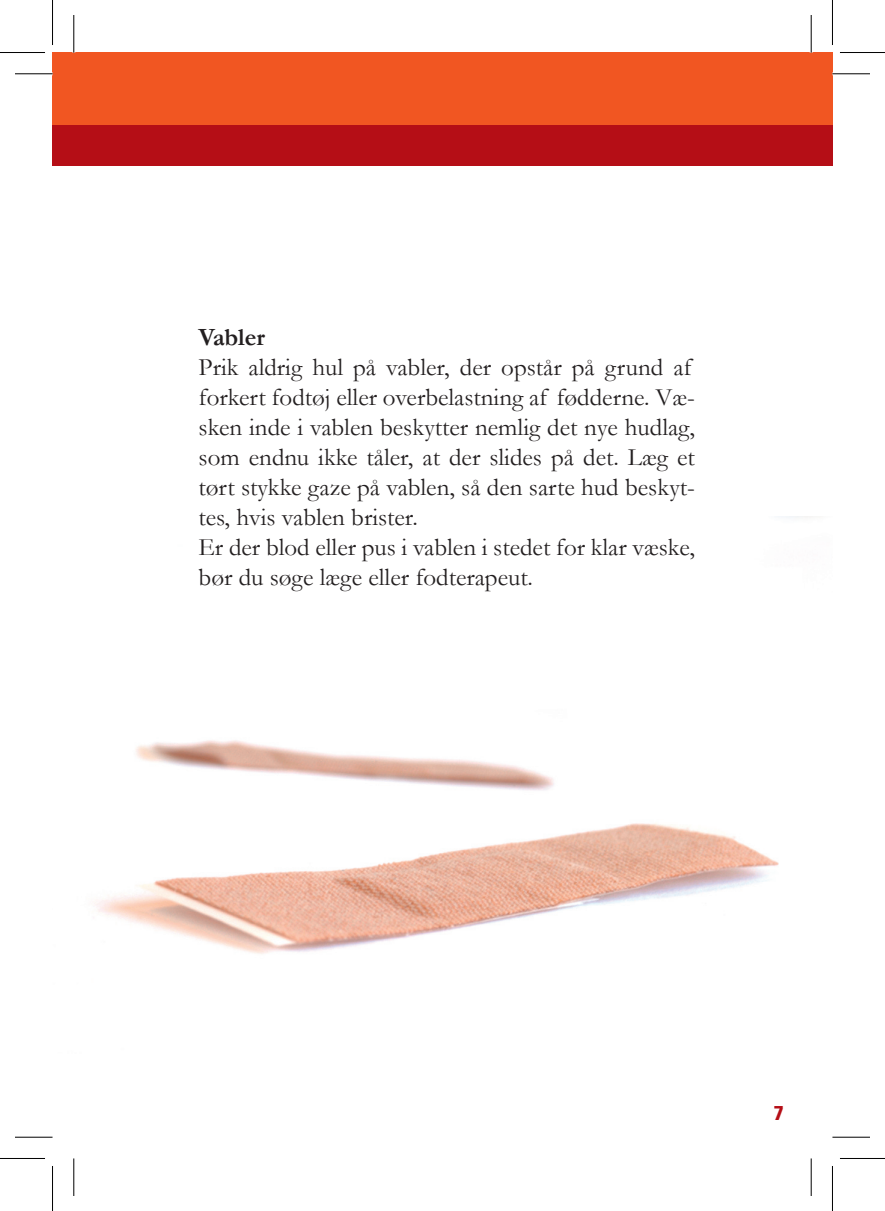
<style>
.page{position:relative;width:885px;height:1211px;background:#fff}
.page>*{position:absolute;margin:0;border:0;box-sizing:border-box;transform-origin:0 0}
.t1{font:25px/30px "Garamond";color:#231f20}
.t2{font:700 25px "Garamond";color:#231f20}
.t3{font:900 condensed 20px "Frutiger";color:#b50e16}
</style>
<div class="page">
<img style="left:95px;top:517px;width:703px;height:437px">
<div style="left:52px;top:52px;width:780px;height:96px;background:#f15622"></div>
<div style="left:52px;top:125px;width:780px;height:40px;background:#b50e16"></div>
<hr style="left:15px;top:72px;width:38px;height:3px;background:#fff">
<hr style="left:15px;top:73px;width:38px;height:1px;background:#000">
<hr style="left:832px;top:73px;width:38px;height:1px;background:#000">
<hr style="left:15px;top:1136px;width:38px;height:1px;background:#000">
<hr style="left:832px;top:1136px;width:38px;height:1px;background:#000">
<hr style="left:73px;top:15px;width:1px;height:37px;background:#000">
<hr style="left:73px;top:1158px;width:1px;height:38px;background:#000">
<hr style="left:810px;top:15px;width:1px;height:37px;background:#000">
<hr style="left:810px;top:1158px;width:1px;height:38px;background:#000">
<hr style="left:0;top:52px;width:45px;height:1px;background:#000">
<hr style="left:840px;top:52px;width:45px;height:1px;background:#000">
<hr style="left:0;top:1158px;width:45px;height:1px;background:#000">
<hr style="left:840px;top:1158px;width:45px;height:1px;background:#000">
<hr style="left:52px;top:0;width:1px;height:45px;background:#000">
<hr style="left:52px;top:1166px;width:1px;height:45px;background:#000">
<hr style="left:832px;top:0;width:1px;height:45px;background:#000">
<hr style="left:832px;top:1166px;width:1px;height:45px;background:#000">
<p class="t2" style="left:198px;top:322px;width:68px">Vabler</p>
<p class="t1" style="left:198px;top:352px;width:498px">Prik aldrig hul på vabler, der opstår på grund af forkert fodtøj eller overbelastning af fødderne. Væ&shy;sken inde i vablen beskytter nemlig det nye hudlag, som endnu ikke tåler, at der slides på det. Læg et tørt stykke gaze på vablen, så den sarte hud beskyt&shy;tes, hvis vablen brister.<br>Er der blod eller pus i vablen i stedet for klar væske, bør du søge læge eller fodterapeut.</p>
<p class="t3" style="left:773px;top:1101px;width:12px">7</p>
</div>
